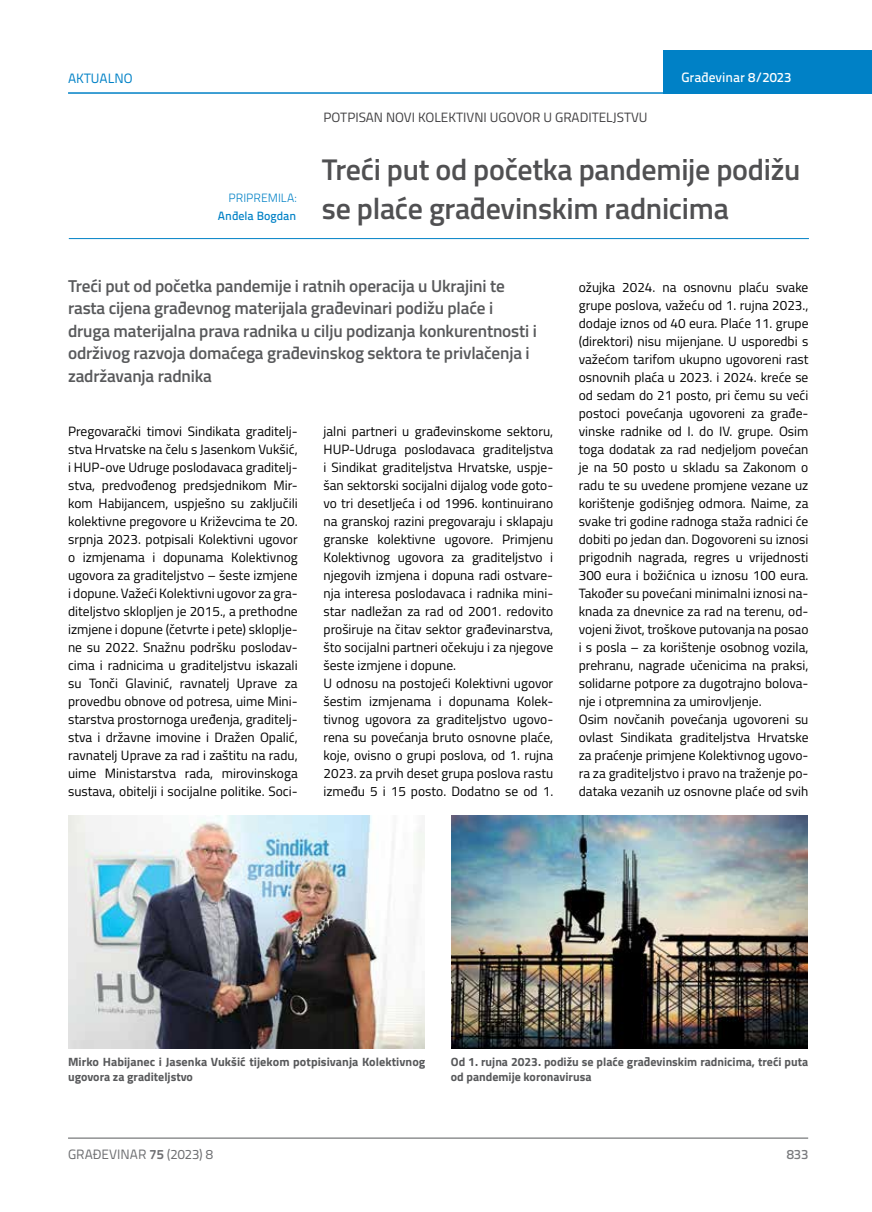
<style>
.page{position:relative;width:872px;height:1212px;background:#fff}
.page>*{position:absolute;margin:0;border:0;box-sizing:border-box;transform-origin:0 0}
.t1{font:600 30px/39px "Titillium";letter-spacing:-.01em;color:#505052}
.t2{font:600 17.25px/22.5px "Titillium";letter-spacing:-.01em;color:#58595b}
.t3{font:13.5px/18px "Titillium";color:#000}
.t4{font:13.5px "Titillium";color:#414042}
.t5{font:13.5px "Titillium Text 22 L";color:#6d6e71}
.t6{font:500 13.5px "Titillium Text 22 L";color:#fff}
.t7{font:13.5px "Titillium Text 22 L";color:#0081c6}
.t8{font:500 13.5px "Titillium Text 22 L";color:#797a7d}
.t9{font:700 12px/15px "Titillium";color:#58595b}
.t10{font:500 12px "Titillium Text 22 L";color:#0081c6}
.t11{font:300 12px "Titillium Text 22 L";color:#0081c6}
.s1{font-weight:700}
</style>
<div class="page">
<div style="left:663px;top:50px;width:209px;height:44px;background:#0081c6"></div>
<hr style="left:68px;top:92px;width:804px;height:2px;background:#0081c6">
<hr style="left:68px;top:1138px;width:740px;height:1px;background:#58595b">
<hr style="left:69px;top:238px;width:740px;height:1px;background:#0081c6">
<img style="left:68px;top:815px;width:357px;height:233px">
<img style="left:451px;top:815px;width:356px;height:233px">
<p class="t7" style="left:68px;top:68px;width:66px">AKTUALNO</p>
<p class="t6" style="left:681px;top:67px;width:111px">Građevinar 8/2023</p>
<p class="t4" style="left:323px;top:108px;width:325px">POTPISAN NOVI KOLEKTIVNI UGOVOR U GRADITELJSTVU</p>
<p class="t11" style="left:228px;top:189px;width:69px">PRIPREMILA:</p>
<p class="t10" style="left:218px;top:206px;width:80px">Anđela Bogdan</p>
<h1 class="t1" style="left:322px;top:148px;width:480px">Treći put od početka pandemije podižu se plaće građevinskim radnicima</h1>
<p class="t2" style="left:68px;top:274px;width:470px">Treći put od početka pandemije i ratnih operacija u Ukrajini te rasta cijena građevnog materijala građevinari podižu plaće i druga materijalna prava radnika u cilju podizanja konkurentnosti i održivog razvoja domaćega građevinskog sektora te privlačenja i zadržavanja radnika</p>
<p class="t3" style="left:68px;top:421px;width:231px;text-align:justify">Pregovarački timovi Sindikata graditelj&shy;stva Hrvatske na čelu s Jasenkom Vukšić, i HUP-ove Udruge poslodavaca graditelj&shy;stva, predvođenog predsjednikom Mir&shy;kom Habijancem, uspješno su zaključili kolektivne pregovore u Križevcima te 20. srpnja 2023. potpisali Kolektivni ugovor o izmjenama i dopunama Kolektivnog ugovora za graditeljstvo – šeste izmjene i dopune. Važeći Kolektivni ugovor za gra&shy;diteljstvo sklopljen je 2015., a prethodne izmjene i dopune (četvrte i pete) skloplje&shy;ne su 2022. Snažnu podršku poslodav&shy;cima i radnicima u graditeljstvu iskazali su Tonči Glavinić, ravnatelj Uprave za provedbu obnove od potresa, uime Mini&shy;starstva prostornoga uređenja, graditelj&shy;stva i državne imovine i Dražen Opalić, ravnatelj Uprave za rad i zaštitu na radu, uime Ministarstva rada, mirovinskoga sustava, obitelji i socijalne politike. Soci-</p>
<p class="t3" style="left:323px;top:421px;width:231px">jalni partneri u građevinskome sektoru, HUP-Udruga poslodavaca graditeljstva i Sindikat graditeljstva Hrvatske, uspje&shy;šan sektorski socijalni dijalog vode goto&shy;vo tri desetljeća i od 1996. kontinuirano na granskoj razini pregovaraju i sklapaju granske kolektivne ugovore. Primjenu Kolektivnog ugovora za graditeljstvo i njegovih izmjena i dopuna radi ostvare&shy;nja interesa poslodavaca i radnika mini&shy;star nadležan za rad od 2001. redovito proširuje na čitav sektor građevinarstva, što socijalni partneri očekuju i za njegove šeste izmjene i dopune.<br>U odnosu na postojeći Kolektivni ugovor šestim izmjenama i dopunama Kolek&shy;tivnog ugovora za graditeljstvo ugovo&shy;rena su povećanja bruto osnovne plaće, koje, ovisno o grupi poslova, od 1. rujna 2023. za prvih deset grupa poslova rastu između 5 i 15 posto. Dodatno se od 1.</p>
<p class="t3" style="left:579px;top:277px;width:231px">ožujka 2024. na osnovnu plaću svake grupe poslova, važeću od 1. rujna 2023., dodaje iznos od 40 eura. Plaće 11. grupe (direktori) nisu mijenjane. U usporedbi s važećom tarifom ukupno ugovoreni rast osnovnih plaća u 2023. i 2024. kreće se od sedam do 21 posto, pri čemu su veći postoci povećanja ugovoreni za građe&shy;vinske radnike od I. do IV. grupe. Osim toga dodatak za rad nedjeljom povećan je na 50 posto u skladu sa Zakonom o radu te su uvedene promjene vezane uz korištenje godišnjeg odmora. Naime, za svake tri godine radnoga staža radnici će dobiti po jedan dan. Dogovoreni su iznosi prigodnih nagrada, regres u vrijednosti 300 eura i božićnica u iznosu 100 eura.<br>Također su povećani minimalni iznosi na&shy;knada za dnevnice za rad na terenu, od&shy;vojeni život, troškove putovanja na posao i s posla – za korištenje osobnog vozila, prehranu, nagrade učenicima na praksi, solidarne potpore za dugotrajno bolova&shy;nje i otpremnina za umirovljenje.<br>Osim novčanih povećanja ugovoreni su ovlast Sindikata graditeljstva Hrvatske za praćenje primjene Kolektivnog ugovo&shy;ra za graditeljstvo i pravo na traženje po&shy;dataka vezanih uz osnovne plaće od svih</p>
<p class="t9" style="left:68px;top:1054px;width:359px">Mirko Habijanec i Jasenka Vukšić tijekom potpisivanja Kolektivnog ugovora za graditeljstvo</p>
<p class="t9" style="left:451px;top:1054px;width:359px">Od 1. rujna 2023. podižu se plaće građevinskim radnicima, treći puta od pandemije koronavirusa</p>
<p class="t5" style="left:68px;top:1144px;width:146px">GRAĐEVINAR <span class="s1">75</span> (2023) 8</p>
<p class="t8" style="left:786px;top:1144px;width:23px">833</p>
</div>
